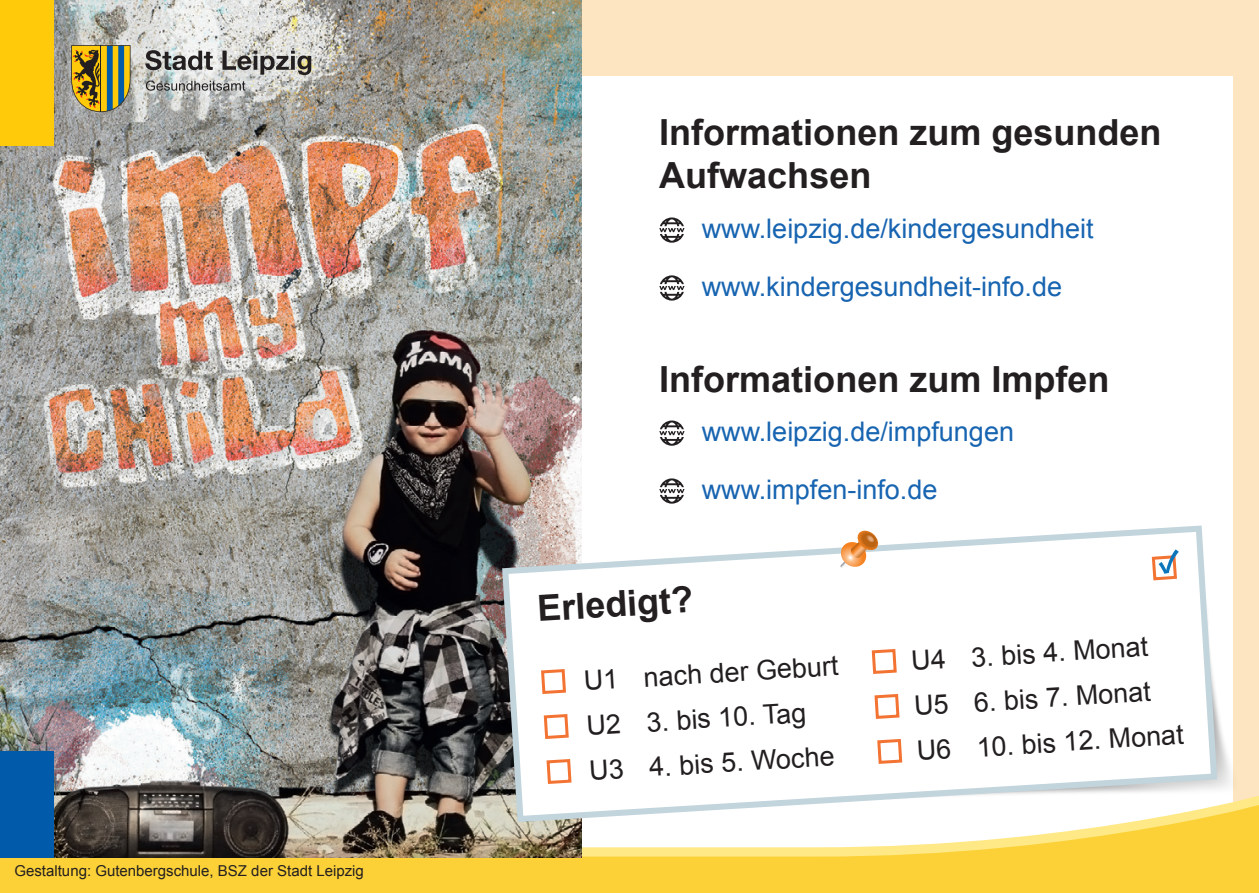
<style>
.page{position:relative;width:1259px;height:893px;background:#fee5c1}
.page>*{position:absolute;margin:0;border:0;box-sizing:border-box;transform-origin:0 0}
.t1{font:700 36px/43.2px "Arial";color:#231f20}
.Copytext{font:27px "Arial";color:#1764b1}
.Copytext-2{font:27px/45px "Arial";color:#231f20}
.Copytext-3{font:15px "Arial";color:#231f20}
</style>
<div class="page">
<div style="left:26px;top:77px;width:1207px;height:789px;background:#fff"></div>
<div style="left:0;top:847px;width:1259px;height:46px;background:#fcd137"></div>
<svg style="left:659px;top:217px;width:25px;height:26px"></svg>
<svg style="left:659px;top:275px;width:25px;height:26px"></svg>
<svg style="left:659px;top:420px;width:25px;height:26px"></svg>
<svg style="left:659px;top:478px;width:25px;height:26px"></svg>
<img style="left:0;top:0;width:582px;height:857px">
<svg style="left:71px;top:45px;width:60px;height:67px;background:#978a3b"></svg>
<svg style="left:145px;top:50px;width:68px;height:20px"></svg>
<svg style="left:222px;top:51px;width:89px;height:24px;background:#969490"></svg>
<svg style="left:146px;top:81px;width:99px;height:10px"></svg>
<div style="left:0;top:751px;width:54px;height:106px;background:#015aaa"></div>
<div style="left:0;top:0;width:54px;height:146px;background:#feca0a"></div>
<img style="left:761px;top:724px;width:498px;height:148px">
<svg style="left:499px;top:522px;width:721px;height:303px"></svg>
<svg style="left:539px;top:667px;width:28px;height:29px"></svg>
<svg style="left:542px;top:712px;width:28px;height:29px"></svg>
<svg style="left:545px;top:757px;width:28px;height:29px"></svg>
<svg style="left:870px;top:647px;width:28px;height:28px"></svg>
<svg style="left:873px;top:692px;width:28px;height:28px"></svg>
<svg style="left:875px;top:737px;width:29px;height:28px"></svg>
<svg style="left:839px;top:531px;width:40px;height:37px"></svg>
<svg style="left:1150px;top:549px;width:28px;height:33px"></svg>
<p class="Copytext-3" style="left:14px;top:861px;width:351px">Gestaltung: Gutenbergschule, BSZ der Stadt Leipzig</p>
<p class="t1" style="left:659px;top:112px;width:504px">Informationen zum gesunden<br>Aufwachsen</p>
<p class="Copytext" style="left:702px;top:211px;width:393px">www.leipzig.de/kindergesundheit</p>
<p class="Copytext" style="left:702px;top:269px;width:362px">www.kindergesundheit-info.de</p>
<p class="t1" style="left:659px;top:358px;width:452px">Informationen zum Impfen</p>
<p class="Copytext" style="left:702px;top:414px;width:314px">www.leipzig.de/impfungen</p>
<p class="Copytext" style="left:702px;top:472px;width:237px">www.impfen-info.de</p>
<p class="t1" style="left:536px;top:589px;width:158px;rotate:-4deg">Erledigt?</p>
<p class="Copytext-2" style="left:582px;top:657px;width:257px;rotate:-3deg">U1 nach der Geburt<br>U2 3. bis 10. Tag<br>U3 4. bis 5. Woche</p>
<p class="Copytext-2" style="left:910px;top:638px;width:269px;rotate:-3deg">U4 3. bis 4. Monat<br>U5 6. bis 7. Monat<br>U6 10. bis 12. Monat</p>
</div>
